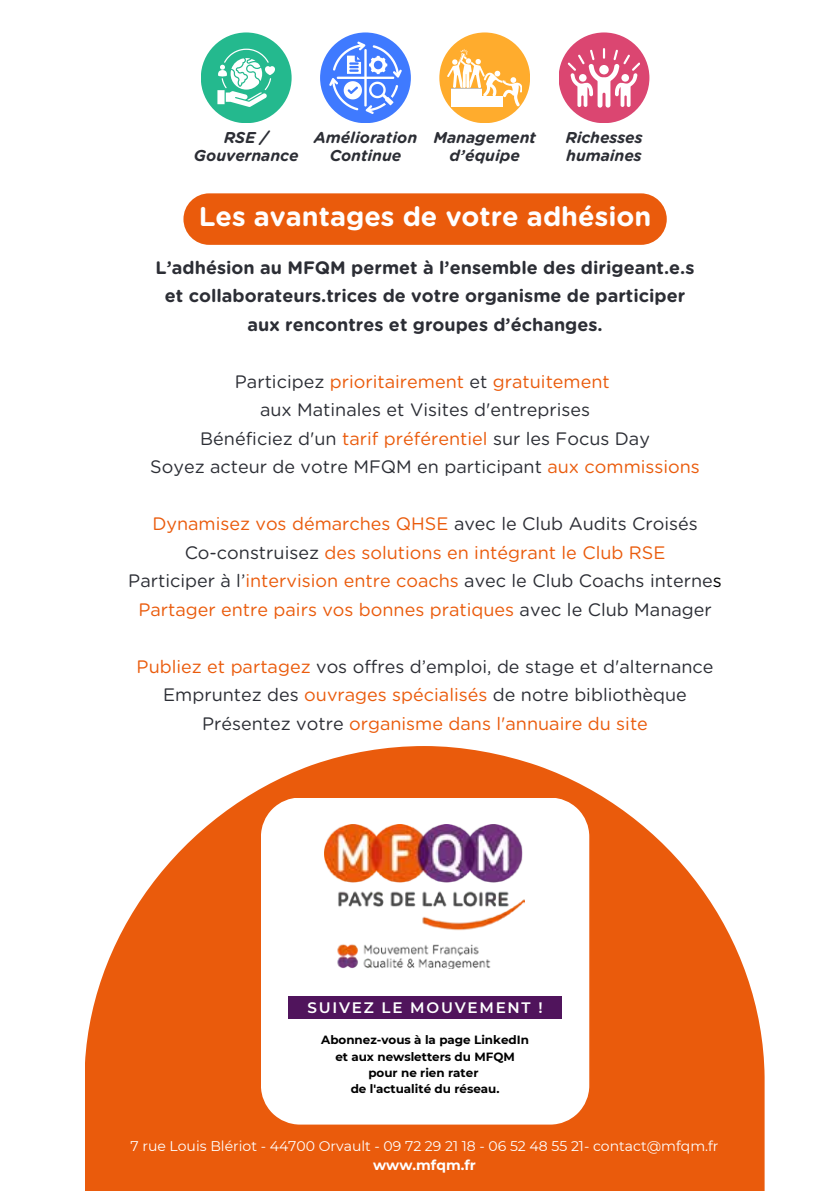
<style>
.page{position:relative;width:840px;height:1191px;background:#fff}
.page>*{position:absolute;margin:0;border:0;box-sizing:border-box;transform-origin:0 0}
.t1{font:700 27px "Gotham Rounded";color:#fff}
.t2{font:18px/28.4px "Gotham Rounded";color:#2c2e35;text-align:center}
.t3{font:18px/28.6px "Gotham Rounded";color:#ea5b0c;text-align:center}
.t4{font:700 18px/28.4px "Gotham Rounded";color:#2c2e35;text-align:center}
.t5{font:italic 700 15.6px/18.2px "Gotham Rounded";color:#2c2e35;text-align:center}
.t6{font:600 15.2px "Montserrat";letter-spacing:.115em;color:#fff}
.t7{font:14px "Montserrat";color:#fff}
.t8{font:700 14px "Montserrat";color:#fff}
.t9{font:700 12px/16.4px "Montserrat";color:#000;text-align:center}
.s1{color:#ea5b0c}
.s2{color:#2c2e35}
.s3{color:#000}
</style>
<div class="page">
<svg style="left:85px;top:746px;width:679px;height:445px;fill:#ea5b0c"></svg>
<svg style="left:261px;top:797px;width:328px;height:327px"></svg>
<img style="left:325px;top:824px;width:199px;height:144px">
<div style="left:288px;top:996px;width:273px;height:22px;background:#50145c"></div>
<div style="left:183px;top:193px;width:483px;height:52px;background:#ea5b0c;border-radius:26px"></div>
<div style="left:320px;top:32px;width:90px;height:91px;background:#3f7aff;border-radius:45px"></div>
<svg style="left:329px;top:42px;width:72px;height:72px"></svg>
<div style="left:558px;top:32px;width:91px;height:91px;background:#db4671;border-radius:45px"></div>
<svg style="left:567px;top:48px;width:72px;height:60px"></svg>
<div style="left:439px;top:32px;width:91px;height:91px;background:#ffac2d;border-radius:45px"></div>
<div style="left:481px;top:97px;width:22px;height:10px;background:#fff"></div>
<svg style="left:447px;top:49px;width:74px;height:57px"></svg>
<img style="left:451px;top:87px;width:30px;height:20px">
<div style="left:201px;top:32px;width:90px;height:91px;background:#24b98e;border-radius:45px"></div>
<svg style="left:217px;top:49px;width:57px;height:58px"></svg>
<p class="t5" style="left:194px;top:128px;width:106px">RSE /<br>Gouvernance</p>
<p class="t5" style="left:314px;top:128px;width:105px">Amélioration<br>Continue</p>
<p class="t5" style="left:565px;top:128px;width:79px;text-align:left">Richesses humaines</p>
<p class="t5" style="left:433px;top:128px;width:104px">Management d’équipe</p>
<h1 class="t1" style="left:199px;top:197px;width:454px">Les avantages de votre adhésion</h1>
<p class="t4" style="left:155px;top:252px;width:540px">L’adhésion au MFQM permet à l’ensemble des dirigeant.e.s et collaborateurs.trices de votre organisme de participer aux rencontres et groupes d’échanges.</p>
<p class="t2" style="left:150px;top:366px;width:551px">Participez <span class="s1">prioritairement</span> et <span class="s1">gratuitement<br></span>aux Matinales et Visites d'entreprises<br>Bénéficiez d'un <span class="s1">tarif préférentiel</span> sur les Focus Day<br>Soyez acteur de votre MFQM en participant <span class="s1">aux commissions</span></p>
<p class="t3" style="left:128px;top:509px;width:594px">Dynamisez vos démarches QHSE <span class="s2">avec le Club Audits Croisés Co-construisez</span> des solutions en intégrant le Club RSE<br><span class="s2">Participer à l’</span>intervision entre coachs <span class="s2">avec le Club Coachs interne</span><span class="s3">s </span>Partager entre pairs vos bonnes pratiques <span class="s2">avec le Club Manager</span></p>
<p class="t2" style="left:137px;top:651px;width:578px"><span class="s1">Publiez et partagez</span> vos offres d’emploi, de stage et d'alternance<br>Empruntez des <span class="s1">ouvrages spécialisés</span> de notre bibliothèque<br>Présentez votre <span class="s1">organisme dans l'annuaire du site</span></p>
<p class="t6" style="left:307px;top:996px;width:236px">SUIVEZ LE MOUVEMENT !</p>
<p class="t9" style="left:321px;top:1031px;width:209px">Abonnez-vous à la page LinkedIn et aux newsletters du MFQM pour ne rien rater<br>de l'actualité du réseau.</p>
<p class="t7" style="left:130px;top:1136px;width:589px">7 rue Louis Blériot - 44700 Orvault - 09 72 29 21 18 - 06 52 48 55 21- contact@mfqm.fr</p>
<p class="t8" style="left:373px;top:1154px;width:104px">www.mfqm.fr</p>
</div>
